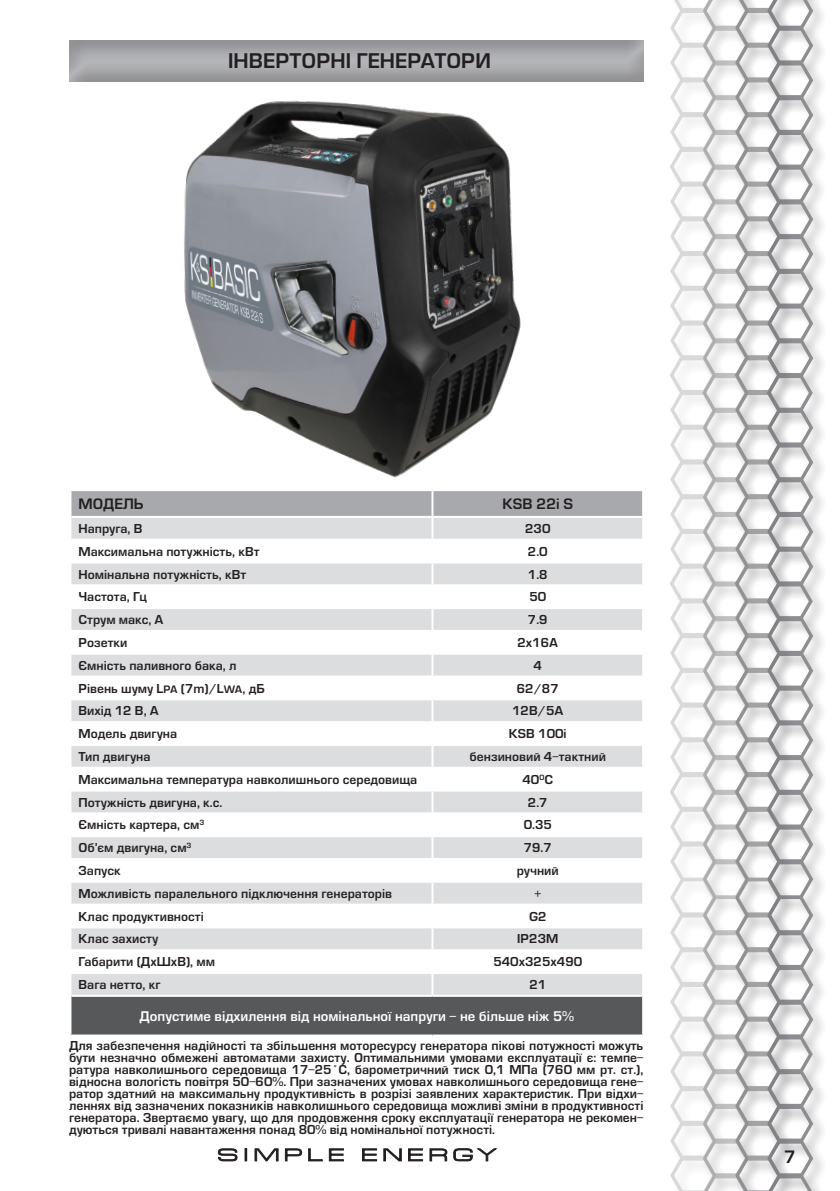
<style>
.page{position:relative;width:840px;height:1191px;background:#fff}
.page>*{position:absolute;margin:0;border:0;box-sizing:border-box;transform-origin:0 0}
.t1{font:19.8px "Europe Demi C";color:#231f20}
.t2{font:16.8px "Europe Bogdan";color:#231f20}
.t3{font:14px "Europe Demi C";color:#231f20}
.t4{font:13px "Europe Demi C";color:#fff}
.t5{font:12px/12px "Europe Demi PL";color:#231f20;text-align:justify}
.t6{font:12px "Europe Demi C";color:#231f20}
.s1{font-size:10px}
</style>
<div class="page">
<svg style="left:217px;top:1148px;width:20px;height:13px"></svg>
<svg style="left:244px;top:1148px;width:3px;height:13px"></svg>
<svg style="left:254px;top:1148px;width:24px;height:13px"></svg>
<svg style="left:284px;top:1148px;width:18px;height:13px"></svg>
<svg style="left:308px;top:1148px;width:36px;height:13px"></svg>
<svg style="left:362px;top:1148px;width:15px;height:13px"></svg>
<svg style="left:383px;top:1148px;width:40px;height:13px"></svg>
<svg style="left:429px;top:1148px;width:18px;height:13px"></svg>
<svg style="left:453px;top:1148px;width:43px;height:13px"></svg>
<div style="left:765px;top:0;width:61px;height:1191px;background:#231f20;opacity:.39"></div>
<svg style="left:670px;top:0;width:144px;height:1191px"></svg>
<div style="left:59px;top:31px;width:585px;height:51px;background:#231f20;opacity:.5"></div>
<div style="left:71px;top:491px;width:570px;height:25px;background:#a8a9ad"></div>
<div style="left:71px;top:518px;width:570px;height:476px;background:#dcdddf"></div>
<svg style="left:71px;top:540px;width:570px;height:432px"></svg>
<div style="left:70px;top:995px;width:572px;height:40px;background:#57585a"></div>
<hr style="left:431px;top:491px;width:2px;height:25px;background:#fff">
<hr style="left:431px;top:518px;width:2px;height:20px;background:#fff">
<hr style="left:69px;top:538px;width:363px;height:2px;background:#fff">
<hr style="left:432px;top:538px;width:211px;height:2px;background:#fff">
<hr style="left:431px;top:540px;width:2px;height:21px;background:#fff">
<hr style="left:69px;top:561px;width:363px;height:2px;background:#fff">
<hr style="left:432px;top:561px;width:211px;height:2px;background:#fff">
<hr style="left:431px;top:563px;width:2px;height:21px;background:#fff">
<hr style="left:69px;top:584px;width:363px;height:2px;background:#fff">
<hr style="left:432px;top:584px;width:211px;height:2px;background:#fff">
<hr style="left:431px;top:586px;width:2px;height:21px;background:#fff">
<hr style="left:69px;top:607px;width:363px;height:2px;background:#fff">
<hr style="left:432px;top:607px;width:211px;height:2px;background:#fff">
<hr style="left:431px;top:609px;width:2px;height:21px;background:#fff">
<hr style="left:69px;top:630px;width:363px;height:2px;background:#fff">
<hr style="left:432px;top:630px;width:211px;height:2px;background:#fff">
<hr style="left:431px;top:632px;width:2px;height:20px;background:#fff">
<hr style="left:69px;top:652px;width:363px;height:2px;background:#fff">
<hr style="left:432px;top:652px;width:211px;height:2px;background:#fff">
<hr style="left:431px;top:654px;width:2px;height:21px;background:#fff">
<hr style="left:69px;top:675px;width:363px;height:2px;background:#fff">
<hr style="left:432px;top:675px;width:211px;height:2px;background:#fff">
<hr style="left:431px;top:677px;width:2px;height:21px;background:#fff">
<hr style="left:69px;top:698px;width:363px;height:2px;background:#fff">
<hr style="left:432px;top:698px;width:211px;height:2px;background:#fff">
<hr style="left:431px;top:700px;width:2px;height:21px;background:#fff">
<hr style="left:69px;top:721px;width:363px;height:2px;background:#fff">
<hr style="left:432px;top:721px;width:211px;height:2px;background:#fff">
<hr style="left:431px;top:723px;width:2px;height:21px;background:#fff">
<hr style="left:69px;top:744px;width:363px;height:2px;background:#fff">
<hr style="left:432px;top:744px;width:211px;height:2px;background:#fff">
<hr style="left:431px;top:746px;width:2px;height:20px;background:#fff">
<hr style="left:69px;top:766px;width:363px;height:2px;background:#fff">
<hr style="left:432px;top:766px;width:211px;height:2px;background:#fff">
<hr style="left:431px;top:768px;width:2px;height:21px;background:#fff">
<hr style="left:69px;top:789px;width:363px;height:2px;background:#fff">
<hr style="left:432px;top:789px;width:211px;height:2px;background:#fff">
<hr style="left:431px;top:791px;width:2px;height:21px;background:#fff">
<hr style="left:69px;top:812px;width:363px;height:2px;background:#fff">
<hr style="left:432px;top:812px;width:211px;height:2px;background:#fff">
<hr style="left:431px;top:814px;width:2px;height:21px;background:#fff">
<hr style="left:69px;top:835px;width:363px;height:2px;background:#fff">
<hr style="left:432px;top:835px;width:211px;height:2px;background:#fff">
<hr style="left:431px;top:837px;width:2px;height:21px;background:#fff">
<hr style="left:69px;top:858px;width:363px;height:2px;background:#fff">
<hr style="left:432px;top:858px;width:211px;height:2px;background:#fff">
<hr style="left:431px;top:860px;width:2px;height:20px;background:#fff">
<hr style="left:69px;top:880px;width:363px;height:2px;background:#fff">
<hr style="left:432px;top:880px;width:211px;height:2px;background:#fff">
<hr style="left:431px;top:882px;width:2px;height:21px;background:#fff">
<hr style="left:69px;top:903px;width:363px;height:2px;background:#fff">
<hr style="left:432px;top:903px;width:211px;height:2px;background:#fff">
<hr style="left:431px;top:905px;width:2px;height:21px;background:#fff">
<hr style="left:69px;top:926px;width:363px;height:2px;background:#fff">
<hr style="left:432px;top:926px;width:211px;height:2px;background:#fff">
<hr style="left:431px;top:928px;width:2px;height:21px;background:#fff">
<hr style="left:69px;top:949px;width:363px;height:2px;background:#fff">
<hr style="left:432px;top:949px;width:211px;height:2px;background:#fff">
<hr style="left:431px;top:951px;width:2px;height:21px;background:#fff">
<hr style="left:69px;top:972px;width:363px;height:2px;background:#fff">
<hr style="left:432px;top:972px;width:211px;height:2px;background:#fff">
<hr style="left:431px;top:974px;width:2px;height:20px;background:#fff">
<hr style="left:69px;top:995px;width:2px;height:39px;background:#fff">
<hr style="left:641px;top:995px;width:2px;height:39px;background:#fff">
<hr style="left:69px;top:1034px;width:363px;height:2px;background:#fff">
<hr style="left:432px;top:1034px;width:211px;height:2px;background:#fff">
<hr style="left:71px;top:994px;width:361px;height:2px;background:#fff">
<hr style="left:432px;top:994px;width:209px;height:2px;background:#fff">
<img style="left:158px;top:101px;width:386px;height:394px">
<h1 class="t1" style="left:228px;top:49px;width:264px">ІНВЕРТОРНІ ГЕНЕРАТОРИ</h1>
<p class="t3" style="left:78px;top:495px;width:67px">МОДЕЛЬ</p>
<p class="t3" style="left:502px;top:495px;width:72px">KSB 22i S</p>
<p class="t6" style="left:78px;top:521px;width:65px">Напруга, В</p>
<p class="t6" style="left:525px;top:521px;width:27px">230</p>
<p class="t6" style="left:78px;top:544px;width:182px">Максимальна потужність, кВт</p>
<p class="t6" style="left:527px;top:544px;width:21px">2.0</p>
<p class="t6" style="left:78px;top:567px;width:169px">Номінальна потужність, кВт</p>
<p class="t6" style="left:527px;top:567px;width:21px">1.8</p>
<p class="t6" style="left:78px;top:590px;width:70px">Частота, Гц</p>
<p class="t6" style="left:529px;top:590px;width:18px">50</p>
<p class="t6" style="left:78px;top:612px;width:87px">Струм макс, А</p>
<p class="t6" style="left:527px;top:612px;width:21px">7.9</p>
<p class="t6" style="left:78px;top:635px;width:50px">Розетки</p>
<p class="t6" style="left:517px;top:635px;width:42px">2x16A</p>
<p class="t6" style="left:78px;top:658px;width:159px">Ємність паливного бака, л</p>
<p class="t6" style="left:533px;top:658px;width:10px">4</p>
<p class="t6" style="left:78px;top:681px;width:188px">Рівень шуму L<span class="s1">PA</span> (7m)/L<span class="s1">WA</span>, дБ</p>
<p class="t6" style="left:516px;top:681px;width:43px">62/87</p>
<p class="t6" style="left:78px;top:704px;width:82px">Вихід 12 В, А</p>
<p class="t6" style="left:512px;top:704px;width:53px">12В/5A</p>
<p class="t6" style="left:78px;top:726px;width:100px">Модель двигуна</p>
<p class="t6" style="left:508px;top:726px;width:59px">KSB 100i</p>
<p class="t6" style="left:78px;top:749px;width:73px">Тип двигуна</p>
<p class="t6" style="left:469px;top:749px;width:138px">бензиновий 4-тактний</p>
<p class="t5" style="left:78px;top:773px;width:340px">Максимальна температура навколишнього середовища</p>
<p class="t6" style="left:522px;top:772px;width:32px">40<sup>0</sup>C</p>
<p class="t6" style="left:78px;top:795px;width:145px">Потужність двигуна, к.с.</p>
<p class="t6" style="left:527px;top:795px;width:21px">2.7</p>
<p class="t6" style="left:78px;top:818px;width:127px">Ємність картера, cм<sup>3</sup></p>
<p class="t6" style="left:523px;top:818px;width:30px">0.35</p>
<p class="t6" style="left:78px;top:840px;width:114px">Об’єм двигуна, cм<sup>3</sup></p>
<p class="t6" style="left:523px;top:840px;width:30px">79.7</p>
<p class="t6" style="left:78px;top:863px;width:44px">Запуск</p>
<p class="t6" style="left:516px;top:863px;width:44px">ручний</p>
<p class="t5" style="left:78px;top:887px;width:315px">Можливість паралельного підключення генераторів</p>
<p class="t6" style="left:534px;top:886px;width:8px">+</p>
<p class="t5" style="left:78px;top:910px;width:127px">Клас продуктивності</p>
<p class="t6" style="left:528px;top:909px;width:19px">G2</p>
<p class="t6" style="left:78px;top:932px;width:81px">Клас захисту</p>
<p class="t6" style="left:517px;top:932px;width:43px">IP23M</p>
<p class="t6" style="left:78px;top:954px;width:138px">Габарити (ДхШхВ), мм</p>
<p class="t6" style="left:493px;top:954px;width:90px">540x325x490</p>
<p class="t6" style="left:78px;top:977px;width:84px">Вага нетто, кг</p>
<p class="t6" style="left:529px;top:977px;width:18px">21</p>
<p class="t4" style="left:139px;top:1008px;width:435px">Допустиме відхилення від номінальної напруги - не більше ніж 5%</p>
<p class="t5" style="left:69px;top:1039px;width:575px">Для забезпечення надійності та збільшення моторесурсу генератора пікові потужності можуть бути незначно обмежені автоматами захисту. Оптимальними умовами експлуатації є: темпе&shy;ратура навколишнього середовища 17-25°С, барометричний тиск 0,1 МПа (760 мм рт. ст.), відносна вологість повітря 50-60%. При зазначених умовах навколишнього середовища гене&shy;ратор здатний на максимальну продуктивність в розрізі заявлених характеристик. При відхи&shy;леннях від зазначених показників навколишнього середовища можливі зміни в продуктивності генератора. Звертаємо увагу, що для продовження сроку експлуатації генератора не рекомен&shy;дуються тривалі навантаження понад 80% від номінальної потужності.</p>
<h2 class="t2" style="left:783px;top:1146px;width:13px">7</h2>
</div>
